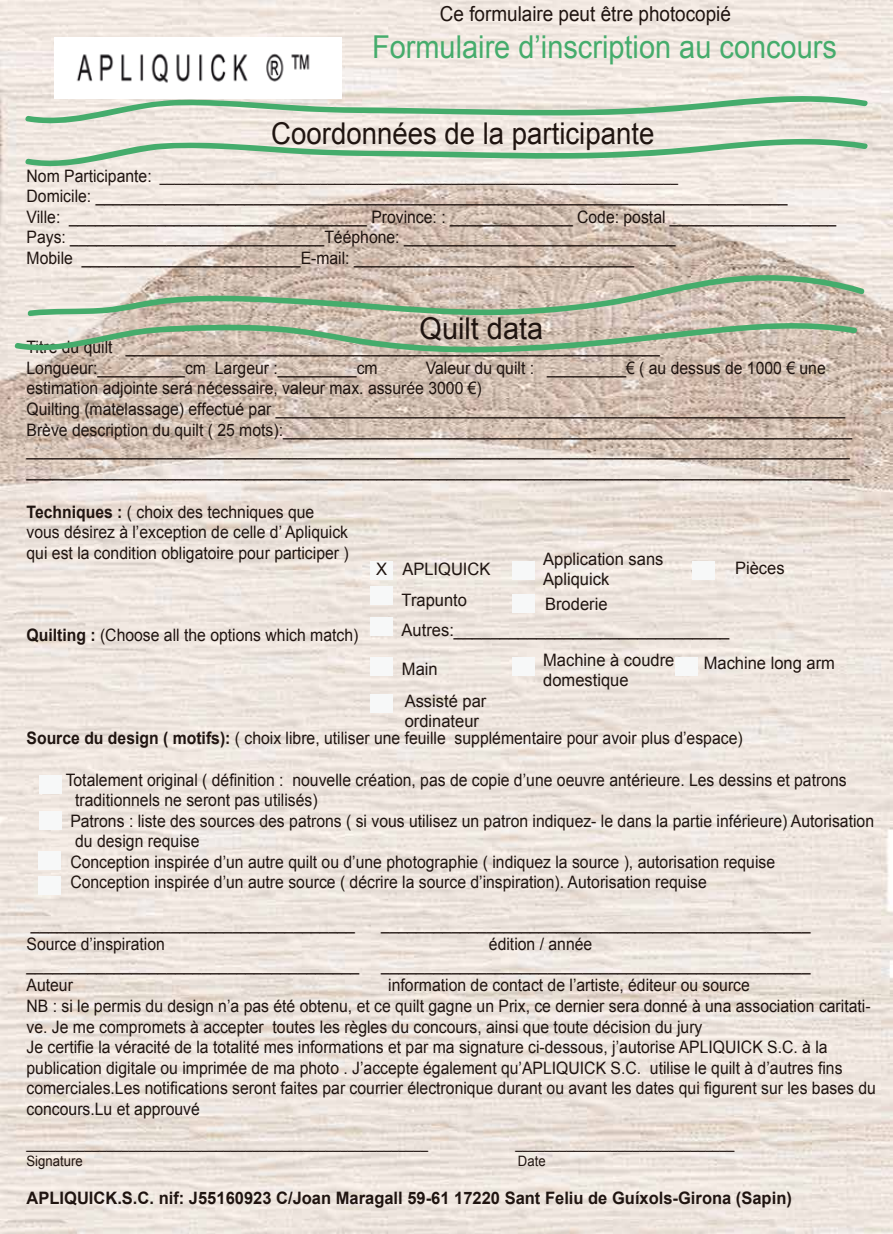
<style>
.page{position:relative;width:893px;height:1234px;background:#fff}
.page>*{position:absolute;margin:0;border:0;box-sizing:border-box;transform-origin:0 0}
.t1{font:31.5px "Arial";color:#45ac6c;scale:.92 1}
.t2{font:30px "Arial";color:#1f1410;scale:.92 1}
.t3{font:30px "Arial";color:#1f1410;scale:.96 1}
.t4{font:20.55px "Arial";color:#1f1410;scale:.92 1}
.t5{font:17.1px/20.5px "Arial";color:#1f1410;scale:.92 1}
.t6{font:17.1px/20.5px "Arial";color:#1f1410;scale:.96 1}
.t7{font:700 17.1px "Arial";color:#1f1410;scale:.96 1}
.t8{font:14.25px "Arial";color:#1f1410;scale:.92 1}
.s1{font-size:17.1px}
.s2{font-weight:700}
</style>
<div class="page">
<img style="left:0;top:0;width:893px;height:1233px">
<img style="left:54px;top:38px;width:287px;height:55px">
<svg style="left:24px;top:93px;width:845px;height:35px;background:#d4ddcd"></svg>
<svg style="left:13px;top:273px;width:853px;height:82px;background:#c1c0ad"></svg>
<svg style="left:24px;top:136px;width:845px;height:35px;background:#d4ddcd"></svg>
<div style="left:371px;top:561px;width:22px;height:18px;background:#f7f8f8"></div>
<div style="left:371px;top:586px;width:22px;height:18px;background:#f7f8f8"></div>
<div style="left:512px;top:561px;width:22px;height:18px;background:#f7f8f8"></div>
<div style="left:693px;top:561px;width:22px;height:18px;background:#f7f8f8"></div>
<div style="left:512px;top:593px;width:22px;height:19px;background:#f7f8f8"></div>
<div style="left:371px;top:617px;width:22px;height:19px;background:#f7f8f8"></div>
<div style="left:371px;top:694px;width:22px;height:18px;background:#f7f8f8"></div>
<div style="left:675px;top:657px;width:22px;height:18px;background:#f7f8f8"></div>
<div style="left:512px;top:657px;width:22px;height:18px;background:#f7f8f8"></div>
<div style="left:371px;top:657px;width:22px;height:18px;background:#f7f8f8"></div>
<div style="left:39px;top:810px;width:22px;height:19px;background:#f7f8f8"></div>
<div style="left:39px;top:850px;width:22px;height:19px;background:#f7f8f8"></div>
<div style="left:39px;top:875px;width:22px;height:19px;background:#f7f8f8"></div>
<div style="left:39px;top:775px;width:22px;height:18px;background:#f7f8f8"></div>
<p class="t4" style="left:440px;top:0;width:318px">Ce formulaire peut être photocopié</p>
<h1 class="t1" style="left:372px;top:27px;width:507px">Formulaire d’inscription au concours</h1>
<h2 class="t2" style="left:271px;top:114px;width:418px">Coordonnées de la participante</h2>
<p class="t8" style="left:27px;top:167px;width:710px"><span class="s1">Nom Participante:</span> _______________________________________________________________________</p>
<p class="t5" style="left:27px;top:186px;width:882px">Domicile: _______________________________________________________________________________<br>Ville: __________________________________ Province: : ______________ Code: postal ___________________ Pays: _____________________________Tééphone: _______________________________<br>Mobile _________________________E-mail: ________________________________</p>
<h2 class="t3" style="left:419px;top:308px;width:130px">Quilt data</h2>
<p class="t5" style="left:27px;top:337px;width:690px">Titre du quilt _____________________________________________________________<br>Longueur:__________cm Largeur :_________cm</p>
<p class="t5" style="left:27px;top:357px;width:899px;text-indent:399px">Valeur du quilt : _________€ ( au dessus de 1000 € une estimation adjointe será nécessaire, valeur max. assurée 3000 €)<br>Quilting (matelassage) effectué par _________________________________________________________________ Brève description du quilt ( 25 mots):_________________________________________________________________ ______________________________________________________________________________________________ ______________________________________________________________________________________________</p>
<p class="t5" style="left:27px;top:501px;width:352px"><span class="s2">Techniques :</span> ( choix des techniques que vous désirez à l’exception de celle d’ Apliquick qui est la condition obligatoire pour participer )</p>
<p class="t6" style="left:376px;top:559px;width:120px">X APLIQUICK</p>
<p class="t6" style="left:543px;top:548px;width:127px">Application sans<br>Apliquick</p>
<p class="t6" style="left:735px;top:557px;width:53px">Pièces</p>
<p class="t6" style="left:402px;top:590px;width:70px">Trapunto</p>
<p class="t6" style="left:402px;top:591px;width:343px;line-height:26px;text-indent:143px">Broderie<br>Autres:______________________________</p>
<p class="t6" style="left:402px;top:659px;width:39px">Main</p>
<p class="t6" style="left:543px;top:649px;width:138px">Machine à coudre domestique</p>
<p class="t6" style="left:704px;top:653px;width:138px">Machine long arm</p>
<p class="t6" style="left:405px;top:690px;width:87px">Assisté par ordinateur</p>
<p class="t5" style="left:27px;top:625px;width:362px"><span class="s2">Quilting :</span> (Choose all the options which match)</p>
<p class="t5" style="left:27px;top:728px;width:780px"><span class="s2">Source du design ( motifs):</span> ( choix libre, utiliser une feuille supplémentaire pour avoir plus d’espace)</p>
<p class="t5" style="left:66px;top:769px;width:880px">Totalement original ( définition : nouvelle création, pas de copie d’une oeuvre antérieure. Les dessins et patrons traditionnels ne seront pas utilisés)<br>Patrons : liste des sources des patrons ( si vous utilisez un patron indiquez- le dans la partie inférieure) Autorisation du design requise<br>Conception inspirée d’un autre quilt ou d’une photographie ( indiquez la source ), autorisation requise<br>Conception inspirée d’un autre source ( décrire la source d’inspiration). Autorisation requise</p>
<p class="t5" style="left:31px;top:913px;width:354px">_____________________________________</p>
<p class="t5" style="left:381px;top:913px;width:468px">_________________________________________________</p>
<p class="t5" style="left:27px;top:933px;width:152px">Source d’inspiration</p>
<p class="t5" style="left:489px;top:933px;width:114px">édition / année</p>
<p class="t5" style="left:27px;top:954px;width:363px">______________________________________</p>
<p class="t5" style="left:381px;top:954px;width:468px">_________________________________________________</p>
<p class="t5" style="left:27px;top:975px;width:52px">Auteur</p>
<p class="t5" style="left:27px;top:975px;width:925px;text-indent:362px">information de contact de l’artiste, éditeur ou source<br>NB : si le permis du design n’a pas été obtenu, et ce quilt gagne un Prix, ce dernier sera donné à una association caritati&shy;ve. Je me compromets à accepter toutes les règles du concours, ainsi que toute décision du jury<br>Je certifie la véracité de la totalité mes informations et par ma signature ci-dessous, j’autorise APLIQUICK S.C. à la publication digitale ou imprimée de ma photo . J’accepte également qu’APLIQUICK S.C. utilise le quilt à d’autres fins comerciales.Les notifications seront faites par courrier électronique durant ou avant les dates qui figurent sur les bases du concours.Lu et approuvé</p>
<p class="t8" style="left:27px;top:1134px;width:438px">_______________________________________________________</p>
<p class="t8" style="left:516px;top:1134px;width:239px">______________________________</p>
<p class="t8" style="left:27px;top:1151px;width:63px">Signature</p>
<p class="t8" style="left:518px;top:1151px;width:32px">Date</p>
<p class="t7" style="left:27px;top:1186px;width:799px">APLIQUICK.S.C. nif: J55160923 C/Joan Maragall 59-61 17220 Sant Feliu de Guíxols-Girona (Sapin)</p>
</div>
